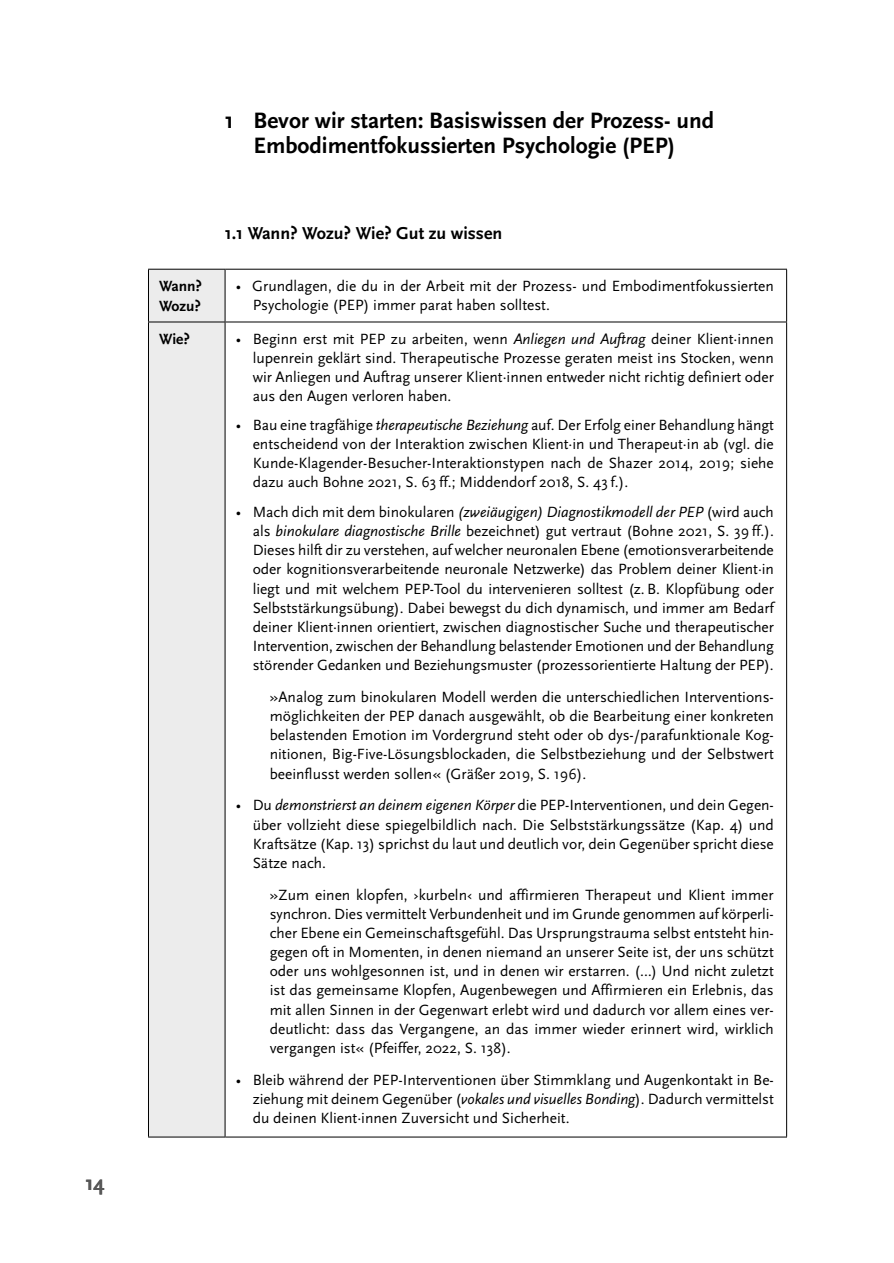
<style>
.page{position:relative;width:894px;height:1263px;background:#fff}
.page>*{position:absolute;margin:0;border:0;box-sizing:border-box;transform-origin:0 0}
.t1{font:700 23.25px/25.5px "Scala Sans";color:#000;text-align:center}
.t2{font:700 21px "Scala Sans";color:#585858}
.t3{font:700 18px "Scala Sans";color:#000}
.t4{font:15.45px/19.2px "Scala Sans";color:#000;text-align:justify}
.t5{font:700 15.45px/20.2px "Scala Sans";color:#000}
.s1{font-style:italic}
</style>
<div class="page">
<div style="left:149px;top:270px;width:76px;height:866px;background:#ececec"></div>
<hr style="left:225px;top:269px;width:562px;height:1px;background:#000">
<hr style="left:786px;top:269px;width:1px;height:52px;background:#000">
<hr style="left:148px;top:269px;width:77px;height:1px;background:#000">
<hr style="left:148px;top:269px;width:1px;height:52px;background:#000">
<hr style="left:225px;top:269px;width:1px;height:52px;background:#000">
<hr style="left:148px;top:321px;width:77px;height:1px;background:#000">
<hr style="left:148px;top:322px;width:1px;height:814px;background:#000">
<hr style="left:225px;top:1136px;width:562px;height:1px;background:#000">
<hr style="left:148px;top:1136px;width:77px;height:1px;background:#000">
<hr style="left:225px;top:321px;width:562px;height:1px;background:#000">
<hr style="left:786px;top:322px;width:1px;height:814px;background:#000">
<hr style="left:225px;top:322px;width:1px;height:814px;background:#000">
<h2 class="t2" style="left:85px;top:1172px;width:21px">14</h2>
<h1 class="t1" style="left:225px;top:108px;width:491px">1 Bevor wir starten: Basiswissen der Prozess- und<br>Embodimentfokussierten Psychologie (PEP )</h1>
<p class="t3" style="left:225px;top:223px;width:279px">1.1 Wann? Wozu? Wie? Gut zu wissen</p>
<p class="t5" style="left:159px;top:276px;width:44px">Wann?<br>Wozu?</p>
<p class="t4" style="left:253px;top:277px;width:522px;text-indent:-17px">• Grundlagen, die du in der Arbeit mit der Prozess- und Embodimentfokussierten<br>Psychologie (PEP) immer parat haben solltest.</p>
<p class="t5" style="left:159px;top:329px;width:32px">Wie?</p>
<p class="t4" style="left:253px;top:330px;width:522px;text-indent:-17px">• Beginn erst mit PEP zu arbeiten, wenn <span class="s1">Anliegen und Auftrag</span> deiner Klient·innen lupenrein geklärt sind. Therapeutische Prozesse geraten meist ins Stocken, wenn wir Anliegen und Auftrag unserer Klient·innen entweder nicht richtig definiert oder aus den Augen verloren haben.</p>
<p class="t4" style="left:253px;top:415px;width:522px;text-indent:-17px">• Bau eine tragfähige <span class="s1">therapeutische Beziehung</span> auf. Der Erfolg einer Behandlung hängt entscheidend von der Interaktion zwischen Klient·in und Therapeut·in ab (vgl. die Kunde-Klagender-Besucher-Interaktionstypen nach de Shazer 2014, 2019; siehe dazu auch Bohne 2021, S. 63 ff.; Middendorf 2018, S. 43 f.).</p>
<p class="t4" style="left:253px;top:503px;width:522px;text-indent:-17px">• Mach dich mit dem binokularen <span class="s1">(zweiä ugigen) Diagnostikmodell der PEP</span> (wird auch als <span class="s1">binokulare diagnostische Brille</span> bezeichnet) gut vertraut (Bohne 2021, S. 39 ff.).<br>Dieses hilft dir zu verstehen, auf welcher neuronalen Ebene (emotionsverarbeitende oder kognitionsverarbeitende neuronale Netzwerke) das Problem deiner Klient·in liegt und mit welchem PEP-Tool du intervenieren solltest (z. B. Klopfübung oder Selbststärkungsübung). Dabei bewegst du dich dynamisch, und immer am Bedarf deiner Klient·innen orientiert, zwischen diagnostischer Suche und therapeutischer Intervention, zwischen der Behandlung belastender Emotionen und der Behandlung störender Gedanken und Beziehungsmuster (prozessorientierte Haltung der PEP).</p>
<p class="t4" style="left:270px;top:687px;width:505px">»Analog zum binokularen Modell werden die unterschiedlichen Interventions&shy;mö glichkeiten der PEP danach ausgewä hlt, ob die Bearbeitung einer konkreten belastenden Emotion im Vordergrund steht oder ob dys-/parafunktionale Kog&shy;nitionen, Big-Five-Lö sungsblockaden, die Selbstbeziehung und der Selbstwert beeinflusst werden sollen« (Gräßer 2019, S. 196).</p>
<p class="t4" style="left:253px;top:796px;width:522px;text-indent:-17px">• Du <span class="s1">demonstrierst an deinem eigenen Körper</span> die PEP-Interventionen, und dein Gegen&shy;über vollzieht diese spiegelbildlich nach. Die Selbststärkungssätze (Kap. 4) und Kraftsätze (Kap. 13) sprichst du laut und deutlich vor, dein Gegenüber spricht diese Sätze nach.</p>
<p class="t4" style="left:270px;top:885px;width:505px">»Zum einen klopfen, ›kurbeln‹ und affirmieren Therapeut und Klient immer synchron. Dies vermittelt Verbundenheit und im Grunde genommen auf kö rperli&shy;cher Ebene ein Gemeinschaftsgefü hl. Das Ursprungstrauma selbst entsteht hin&shy;gegen oft in Momenten, in denen niemand an unserer Seite ist, der uns schü tzt oder uns wohlgesonnen ist, und in denen wir erstarren. (…) Und nicht zuletzt ist das gemeinsame Klopfen, Augenbewegen und Affirmieren ein Erlebnis, das mit allen Sinnen in der Gegenwart erlebt wird und dadurch vor allem eines ver&shy;deutlicht: dass das Vergangene, an das immer wieder erinnert wird, wirklich vergangen ist« (Pfeiffer, 2022, S. 138).</p>
<p class="t4" style="left:253px;top:1070px;width:522px;text-indent:-17px">• Bleib während der PEP-Interventionen über Stimmklang und Augenkontakt in Be&shy;ziehung mit deinem Gegenüber (<span class="s1">vokales und visuelles Bonding</span>). Dadurch vermittelst du deinen Klient·innen Zuversicht und Sicherheit.</p>
</div>
